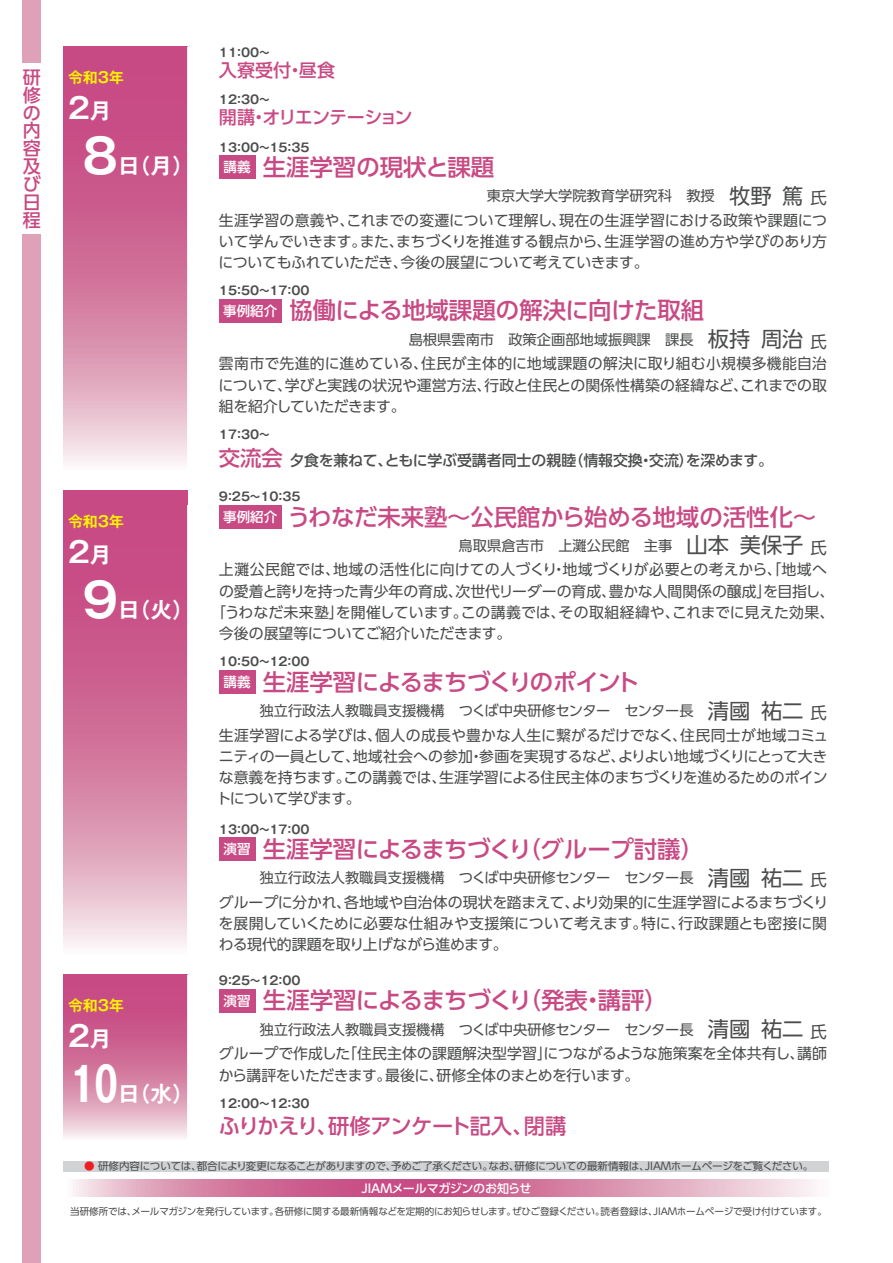
<style>
.page{position:relative;width:893px;height:1263px;background:#fff}
.page>*{position:absolute;margin:0;border:0;box-sizing:border-box;transform-origin:0 0}
.t1{font:700 28.65px "Gothic MB101 Pr 6 De";color:#fff}
.t2{font:500 23.4px "UD Shin Go Pr 6";letter-spacing:-.01em;color:#c84a84}
.t3{font:500 23.4px "UD Shin Go Pr 6";letter-spacing:-.05em;color:#c84a84}
.t4{font:700 21.6px "Gothic MB101 Pr 6 De";color:#fff}
.t5{font:500 21.3px "UD Shin Go Pr 6";letter-spacing:-.04em;color:#c84a84}
.t6{font:500 18px/18px "UD Shin Go Pr 6";letter-spacing:-.03em;color:#c84a84}
.t7{font:500 18px "UD Shin Go Pr 6";letter-spacing:-.055em;color:#c84a84}
.t8{font:14.85px/21.3px "UD Shin Go Pr 6";letter-spacing:-.005em;color:#4b4c4d;text-align:justify}
.t9{font:14.85px "UD Shin Go Pr 6";letter-spacing:.025em;color:#4b4c4d}
.t10{font:500 14.85px "UD Shin Go Pr 6";letter-spacing:-.005em;color:#4b4c4d}
.t11{font:700 14.85px "Gothic MB101 Pr 6 De";color:#fff101}
.t12{font:14.25px "UD Shin Go Pr 6";color:#4b4c4d}
.t13{font:500 13.5px "UD Shin Go Pr 6";color:#fff}
.t14{font:700 12px "Gothic MB101 Pr 6 De";color:#4b4c4d}
.t15{font:500 12px "UD Shin Go Pr 6";letter-spacing:-.025em;color:#fff}
.t16{font:10.5px "UD Shin Go Pr 6";letter-spacing:-.025em;color:#4b4c4d}
.t17{font:9.6px "UD Shin Go Pr 6";letter-spacing:-.02em;color:#4b4c4d}
.s1{font-size:21.6px}
.s2{font-size:47.1px}
.s3{font-size:21.3px}
.s4{font-size:16.5px}
.s5{font-size:21.3px;color:#c84a84}
.s6{color:#ee1d23}
</style>
<div class="page">
<div style="left:23px;top:0;width:18px;height:1263px;background:#dea1b8"></div>
<div style="left:21px;top:64px;width:22px;height:170px;background:#fff"></div>
<div style="left:64px;top:1161px;width:765px;height:10px;background:#d1d2d4"></div>
<svg style="left:73px;top:1179px;width:742px;height:18px;background:#d98bac"></svg>
<svg style="left:64px;top:47px;width:123px;height:416px;background:#d47aa1"></svg>
<div style="left:219px;top:155px;width:36px;height:23px;background:#c84a84"></div>
<div style="left:219px;top:299px;width:63px;height:23px;background:#c84a84"></div>
<svg style="left:64px;top:491px;width:123px;height:455px;background:#d47aa1"></svg>
<div style="left:219px;top:505px;width:63px;height:23px;background:#c84a84"></div>
<div style="left:219px;top:670px;width:36px;height:23px;background:#c84a84"></div>
<div style="left:219px;top:837px;width:36px;height:24px;background:#c84a84"></div>
<svg style="left:64px;top:975px;width:123px;height:163px;background:#d47aa1"></svg>
<div style="left:219px;top:989px;width:36px;height:23px;background:#c84a84"></div>
<p class="t6" style="left:23px;top:68px;width:20px">研修の内容及び日程</p>
<p class="t11" style="left:68px;top:65px;width:57px">令和3年</p>
<p class="t1" style="left:68px;top:85px;width:45px">2<span class="s1">月</span></p>
<p class="t4" style="left:82px;top:148px;width:113px"><span class="s2">8</span>日（月）</p>
<p class="t11" style="left:68px;top:509px;width:57px">令和3年</p>
<p class="t1" style="left:68px;top:529px;width:45px">2<span class="s1">月</span></p>
<p class="t4" style="left:82px;top:592px;width:113px"><span class="s2">9</span>日（火）</p>
<p class="t11" style="left:68px;top:993px;width:57px">令和3年</p>
<p class="t1" style="left:68px;top:1012px;width:45px">2<span class="s1">月</span></p>
<p class="t4" style="left:71px;top:1076px;width:124px"><span class="s2">10</span>日（水）</p>
<p class="t14" style="left:219px;top:43px;width:53px">11：00～</p>
<p class="t6" style="left:219px;top:60px;width:118px">入寮受付・昼食</p>
<p class="t14" style="left:219px;top:90px;width:53px">12：30～</p>
<p class="t7" style="left:219px;top:102px;width:195px">開講・オリエンテーション</p>
<p class="t14" style="left:219px;top:137px;width:92px">13：00～15：35</p>
<p class="t13" style="left:223px;top:156px;width:28px">講義</p>
<p class="t2" style="left:263px;top:148px;width:233px">生涯学習の現状と課題</p>
<p class="t12" style="left:487px;top:184px;width:342px">東京大学大学院教育学研究科　教授　<span class="s3">牧野 篤</span><span class="s4">氏</span></p>
<p class="t8" style="left:219px;top:209px;width:610px">生涯学習の意義や、これまでの変遷について理解し、現在の生涯学習における政策や課題について学んでいきます。また、まちづくりを推進する観点から、生涯学習の進め方や学びのあり方についてもふれていただき、今後の展望について考えていきます。</p>
<p class="t14" style="left:219px;top:281px;width:92px">15：50～17：00</p>
<p class="t13" style="left:223px;top:300px;width:55px">事例紹介</p>
<p class="t2" style="left:289px;top:292px;width:416px">協働による地域課題の解決に向けた取組</p>
<p class="t12" style="left:409px;top:328px;width:420px">島根県雲南市　政策企画部地域振興課　課長　<span class="s3">板持周治</span><span class="s4">氏</span></p>
<p class="t8" style="left:219px;top:353px;width:610px">雲南市で先進的に進めている、住民が主体的に地域課題の解決に取り組む小規模多機能自治について、学びと実践の状況や運営方法、行政と住民との関係性構築の経緯など、これまでの取組を紹介していただきます。</p>
<p class="t14" style="left:219px;top:425px;width:53px">17：30～</p>
<p class="t10" style="left:219px;top:449px;width:556px"><span class="s5">交流会</span> 夕食を兼ねて、ともに学ぶ受講者同士の親睦（情報交換・交流）を深めます。</p>
<p class="t14" style="left:219px;top:487px;width:83px">9：25～10：35</p>
<p class="t13" style="left:223px;top:506px;width:55px">事例紹介</p>
<p class="t2" style="left:287px;top:498px;width:530px">うわなだ未来塾～公民館から始める地域の活性化～</p>
<p class="t12" style="left:459px;top:534px;width:370px">鳥取県倉吉市　上灘公民館　主事　<span class="s3">山本 美保子</span><span class="s4">氏</span></p>
<p class="t9" style="left:219px;top:558px;width:609px">上灘公民館では、地域の活性化に向けての人づくり・地域づくりが必要との考えから、「地域へ</p>
<p class="t8" style="left:219px;top:580px;width:617px">の愛着と誇りを持った青少年の育成、次世代リーダーの育成、豊かな人間関係の醸成」を目指し、</p>
<p class="t8" style="left:211px;top:601px;width:625px">「うわなだ未来塾」を開催しています。この講義では、その取組経緯や、これまでに見えた効果、</p>
<p class="t8" style="left:219px;top:622px;width:294px">今後の展望等についてご紹介いただきます。</p>
<p class="t14" style="left:219px;top:652px;width:92px">10：50～12：00</p>
<p class="t13" style="left:223px;top:671px;width:28px">講義</p>
<p class="t3" style="left:263px;top:663px;width:378px">生涯学習によるまちづくりのポイント</p>
<p class="t12" style="left:260px;top:699px;width:569px">独立行政法人教職員支援機構　つくば中央研修センター　センター長　<span class="s3">清國 祐二</span><span class="s4">氏</span></p>
<p class="t8" style="left:216px;top:724px;width:613px">生涯学習による学びは、個人の成長や豊かな人生に繋がるだけでなく、住民同士が地域コミュニティの一員として、地域社会への参加・参画を実現するなど、よりよい地域づくりにとって大きな意義を持ちます。この講義では、生涯学習による住民主体のまちづくりを進めるためのポイントについて学びます。</p>
<p class="t14" style="left:219px;top:819px;width:92px">13：00～17：00</p>
<p class="t13" style="left:223px;top:838px;width:28px">演習</p>
<p class="t2" style="left:263px;top:830px;width:443px">生涯学習によるまちづくり（グループ討議）</p>
<p class="t12" style="left:260px;top:866px;width:569px">独立行政法人教職員支援機構　つくば中央研修センター　センター長　<span class="s3">清國 祐二</span><span class="s4">氏</span></p>
<p class="t8" style="left:219px;top:891px;width:611px">グループに分かれ、各地域や自治体の現状を踏まえて、より効果的に生涯学習によるまちづくりを展開していくために必要な仕組みや支援策について考えます。特に、行政課題とも密接に関わる現代的課題を取り上げながら進めます。</p>
<p class="t14" style="left:219px;top:971px;width:83px">9：25～12：00</p>
<p class="t13" style="left:224px;top:989px;width:28px">演習</p>
<p class="t2" style="left:263px;top:981px;width:406px">生涯学習によるまちづくり（発表・講評）</p>
<p class="t12" style="left:260px;top:1018px;width:569px">独立行政法人教職員支援機構　つくば中央研修センター　センター長　<span class="s3">清國 祐二</span><span class="s4">氏</span></p>
<p class="t8" style="left:219px;top:1042px;width:610px">グループで作成した「住民主体の課題解決型学習」につながるような施策案を全体共有し、講師から講評をいただきます。最後に、研修全体のまとめを行います。</p>
<p class="t14" style="left:219px;top:1093px;width:92px">12：00～12：30</p>
<p class="t5" style="left:219px;top:1109px;width:349px">ふりかえり、研修アンケート記入、閉講</p>
<p class="t16" style="left:84px;top:1158px;width:731px"><span class="s6">●</span> 研修内容については、都合により変更になることがありますので、予めご了承ください。なお、研修についての最新情報は、JIAMホームページをご覧ください。</p>
<p class="t15" style="left:361px;top:1178px;width:172px">JIAMメールマガジンのお知らせ</p>
<p class="t17" style="left:70px;top:1204px;width:758px">当研修所では、メールマガジンを発行しています。各研修に関する最新情報などを定期的にお知らせします。ぜひご登録ください。読者登録は、JIAMホームページで受け付けています。</p>
</div>
